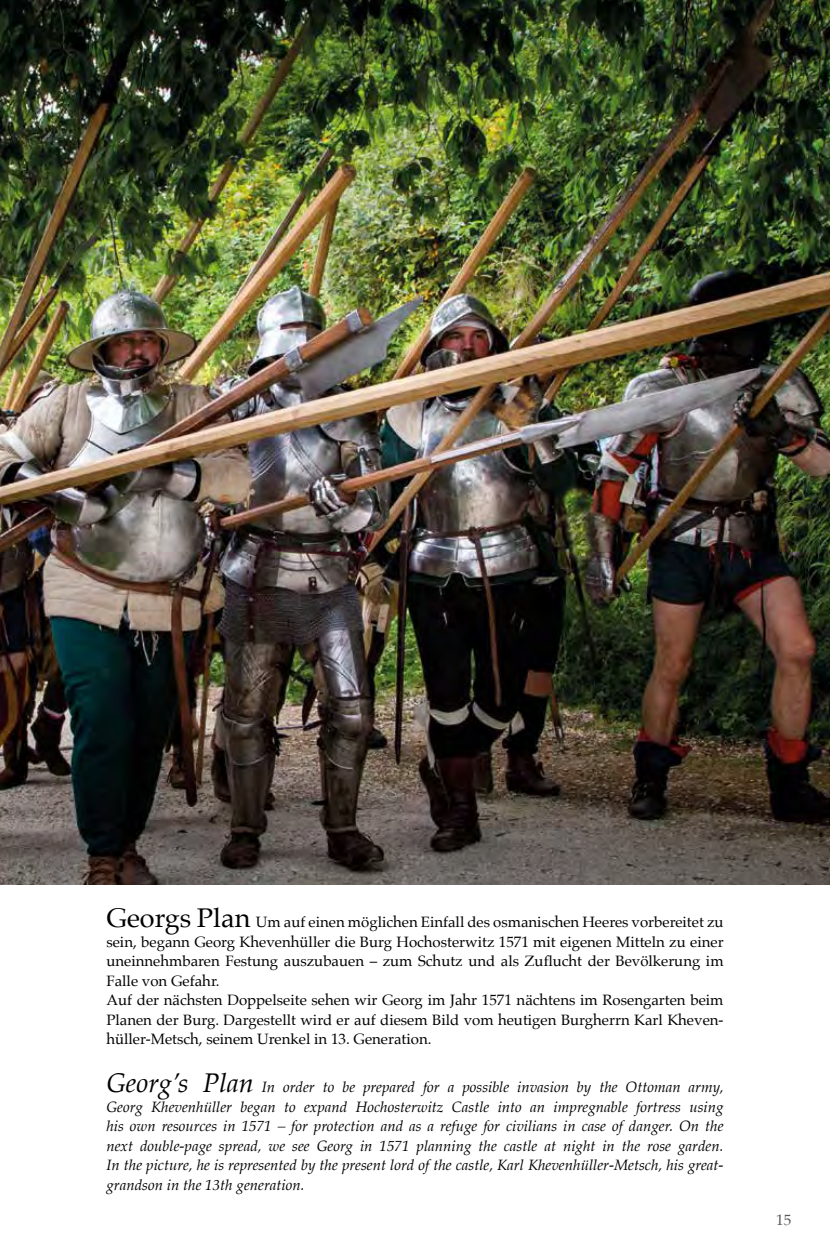
<style>
.page{position:relative;width:830px;height:1255px;background:#fff}
.page>*{position:absolute;margin:0;border:0;box-sizing:border-box;transform-origin:0 0}
.t1{font:15px/19.5px "Palatino";color:#000}
.t2{font:italic 15px/19.5px "Palatino";color:#000;text-align:justify}
.t3{font:15px "Palatino";color:#575756}
.s1{font-size:27px}
</style>
<div class="page">
<img style="left:0;top:0;width:829px;height:884px">
<p class="t1" style="left:106px;top:912px;width:618px"><span class="s1">Georgs Plan</span> Um auf einen möglichen Einfall des osmanischen Heeres vorbereitet zu sein, begann Georg Khevenhüller die Burg Hochosterwitz 1571 mit eigenen Mitteln zu einer uneinnehmbaren Festung auszubauen – zum Schutz und als Zuflucht der Bevölkerung im Falle von Gefahr.<br>Auf der nächsten Doppelseite sehen wir Georg im Jahr 1571 nächtens im Rosengarten beim Planen der Burg. Dargestellt wird er auf diesem Bild vom heutigen Burgherrn Karl Kheven&shy;hüller-Metsch, seinem Urenkel in 13. Generation.</p>
<p class="t2" style="left:106px;top:1077px;width:618px"><span class="s1">Georg’s Plan</span> In order to be prepared for a possible invasion by the Ottoman army, Georg Khevenhüller began to expand Hochosterwitz Castle into an impregnable fortress using his own resources in 1571 – for protection and as a refuge for civilians in case of danger. On the next double-page spread, we see Georg in 1571 planning the castle at night in the rose garden.<br>In the picture, he is represented by the present lord of the castle, Karl Khevenhüller-Metsch, his great&shy;grandson in the 13th generation.</p>
<p class="t3" style="left:775px;top:1207px;width:16px">15</p>
</div>
